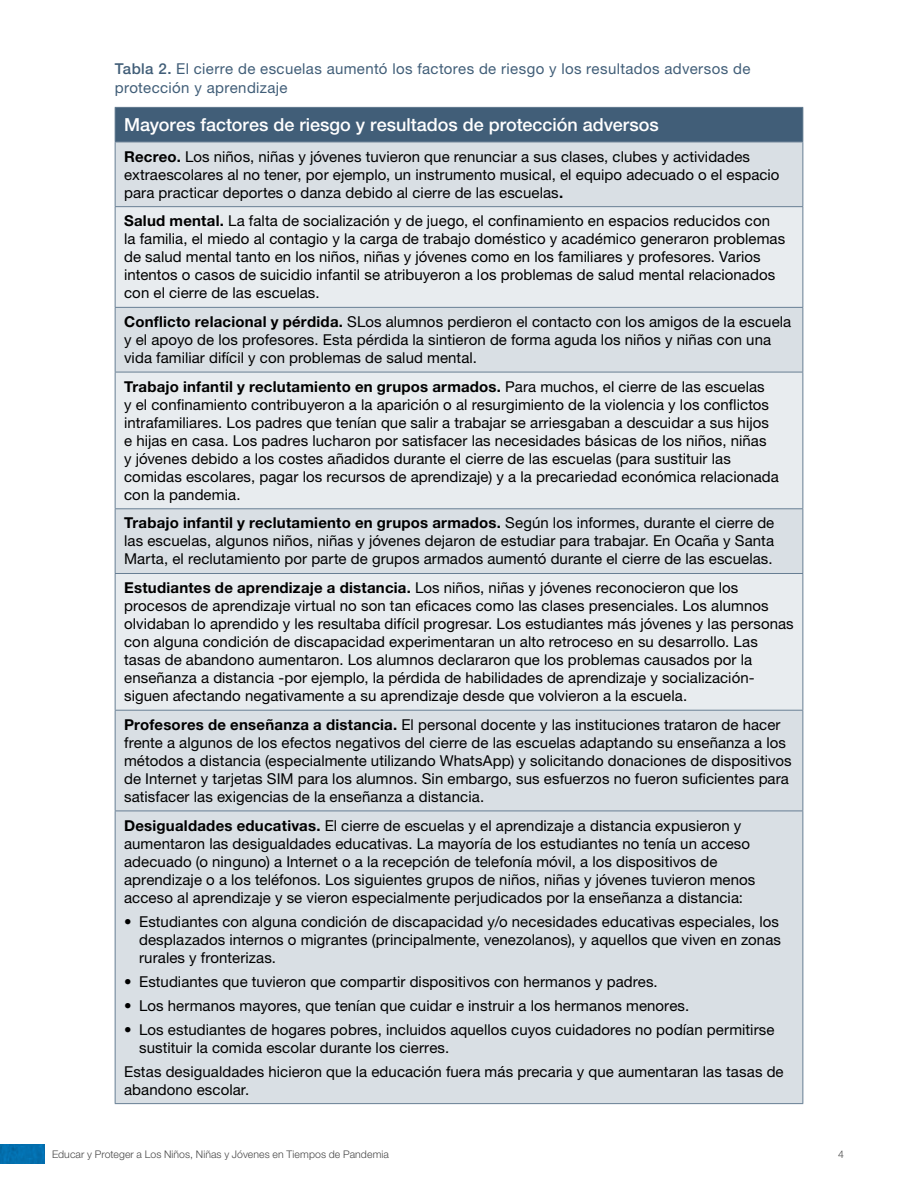
<style>
.page{position:relative;width:918px;height:1188px;background:#fff}
.page>*{position:absolute;margin:0;border:0;box-sizing:border-box;transform-origin:0 0}
.t1{font:500 18px "Helvetica Neue LT Pro";color:#fff}
.t2{font:15px/18px "Helvetica Neue LT Pro";letter-spacing:.005em;color:#000}
.t3{font:15px/19.5px "Helvetica Neue LT Pro";letter-spacing:.025em;color:#415e78}
.t4{font:300 10.5px "Helvetica Neue LT Pro";letter-spacing:.01em;color:#474747}
.s1{font-weight:500}
.s2{font-weight:700}
</style>
<div class="page">
<div style="left:0;top:1144px;width:45px;height:19px;background:#0370b0"></div>
<div style="left:115px;top:107px;width:688px;height:35px;background:#415e78"></div>
<div style="left:116px;top:143px;width:686px;height:960px;background:#d9dfe4"></div>
<svg style="left:116px;top:207px;width:686px;height:503px;fill:#e8ecef"></svg>
<hr style="left:115px;top:107px;width:688px;height:1px;background:#677e93">
<hr style="left:115px;top:108px;width:1px;height:34px;background:#677e93">
<hr style="left:802px;top:108px;width:1px;height:34px;background:#677e93">
<hr style="left:115px;top:142px;width:688px;height:1px;background:#677e93">
<hr style="left:115px;top:142px;width:1px;height:64px;background:#677e93">
<hr style="left:802px;top:142px;width:1px;height:64px;background:#677e93">
<hr style="left:115px;top:206px;width:688px;height:1px;background:#677e93">
<hr style="left:115px;top:207px;width:1px;height:100px;background:#677e93">
<hr style="left:802px;top:207px;width:1px;height:100px;background:#677e93">
<hr style="left:115px;top:307px;width:688px;height:1px;background:#677e93">
<hr style="left:115px;top:308px;width:1px;height:64px;background:#677e93">
<hr style="left:802px;top:308px;width:1px;height:64px;background:#677e93">
<hr style="left:115px;top:372px;width:688px;height:1px;background:#677e93">
<hr style="left:115px;top:372px;width:1px;height:136px;background:#677e93">
<hr style="left:802px;top:372px;width:1px;height:136px;background:#677e93">
<hr style="left:115px;top:508px;width:688px;height:1px;background:#677e93">
<hr style="left:115px;top:509px;width:1px;height:64px;background:#677e93">
<hr style="left:802px;top:509px;width:1px;height:64px;background:#677e93">
<hr style="left:115px;top:573px;width:688px;height:1px;background:#677e93">
<hr style="left:115px;top:574px;width:1px;height:136px;background:#677e93">
<hr style="left:802px;top:574px;width:1px;height:136px;background:#677e93">
<hr style="left:115px;top:710px;width:688px;height:1px;background:#677e93">
<hr style="left:115px;top:711px;width:1px;height:100px;background:#677e93">
<hr style="left:802px;top:711px;width:1px;height:100px;background:#677e93">
<hr style="left:115px;top:811px;width:688px;height:1px;background:#677e93">
<hr style="left:115px;top:811px;width:1px;height:292px;background:#677e93">
<hr style="left:802px;top:811px;width:1px;height:292px;background:#677e93">
<hr style="left:115px;top:1103px;width:688px;height:1px;background:#677e93">
<p class="t3" style="left:115px;top:58px;width:637px"><span class="s1">Tabla 2.</span> El cierre de escuelas aumentó los factores de riesgo y los resultados adversos de protección y aprendizaje</p>
<p class="t1" style="left:124px;top:114px;width:536px">Mayores factores de riesgo y resultados de protección adversos</p>
<p class="t2" style="left:124px;top:147px;width:657px"><span class="s2">Recreo.</span> Los niños, niñas y jóvenes tuvieron que renunciar a sus clases, clubes y actividades extraescolares al no tener, por ejemplo, un instrumento musical, el equipo adecuado o el espacio para practicar deportes o danza debido al cierre de las escuelas<span class="s2">.</span></p>
<p class="t2" style="left:124px;top:212px;width:663px"><span class="s2">Salud mental.</span> La falta de socialización y de juego, el confinamiento en espacios reducidos con<br>la familia, el miedo al contagio y la carga de trabajo doméstico y académico generaron problemas de salud mental tanto en los niños, niñas y jóvenes como en los familiares y profesores. Varios intentos o casos de suicidio infantil se atribuyeron a los problemas de salud mental relacionados con el cierre de las escuelas.</p>
<p class="t2" style="left:124px;top:313px;width:669px"><span class="s2">Conflicto relacional y pérdida.</span> SLos alumnos perdieron el contacto con los amigos de la escuela y el apoyo de los profesores. Esta pérdida la sintieron de forma aguda los niños y niñas con una vida familiar difícil y con problemas de salud mental.</p>
<p class="t2" style="left:124px;top:377px;width:656px"><span class="s2">Trabajo infantil y reclutamiento en grupos armados.</span> Para muchos, el cierre de las escuelas<br>y el confinamiento contribuyeron a la aparición o al resurgimiento de la violencia y los conflictos intrafamiliares. Los padres que tenían que salir a trabajar se arriesgaban a descuidar a sus hijos e hijas en casa. Los padres lucharon por satisfacer las necesidades básicas de los niños, niñas<br>y jóvenes debido a los costes añadidos durante el cierre de las escuelas (para sustituir las comidas escolares, pagar los recursos de aprendizaje) y a la precariedad económica relacionada con la pandemia.</p>
<p class="t2" style="left:124px;top:514px;width:652px;text-align:justify"><span class="s2">Trabajo infantil y reclutamiento en grupos armados.</span> Según los informes, durante el cierre de las escuelas, algunos niños, niñas y jóvenes dejaron de estudiar para trabajar. En Ocaña y Santa Marta, el reclutamiento por parte de grupos armados aumentó durante el cierre de las escuelas.</p>
<p class="t2" style="left:124px;top:579px;width:671px"><span class="s2">Estudiantes de aprendizaje a distancia.</span> Los niños, niñas y jóvenes reconocieron que los procesos de aprendizaje virtual no son tan eficaces como las clases presenciales. Los alumnos olvidaban lo aprendido y les resultaba difícil progresar. Los estudiantes más jóvenes y las personas con alguna condición de discapacidad experimentaran un alto retroceso en su desarrollo. Las tasas de abandono aumentaron. Los alumnos declararon que los problemas causados por la enseñanza a distancia -por ejemplo, la pérdida de habilidades de aprendizaje y socialización&shy;siguen afectando negativamente a su aprendizaje desde que volvieron a la escuela.</p>
<p class="t2" style="left:124px;top:715px;width:669px"><span class="s2">Profesores de enseñanza a distancia.</span> El personal docente y las instituciones trataron de hacer frente a algunos de los efectos negativos del cierre de las escuelas adaptando su enseñanza a los métodos a distancia (especialmente utilizando WhatsApp) y solicitando donaciones de dispositivos de Internet y tarjetas SIM para los alumnos. Sin embargo, sus esfuerzos no fueron suficientes para satisfacer las exigencias de la enseñanza a distancia.</p>
<p class="t2" style="left:124px;top:816px;width:633px"><span class="s2">Desigualdades educativas.</span> El cierre de escuelas y el aprendizaje a distancia expusieron y aumentaron las desigualdades educativas. La mayoría de los estudiantes no tenía un acceso adecuado (o ninguno) a Internet o a la recepción de telefonía móvil, a los dispositivos de aprendizaje o a los teléfonos. Los siguientes grupos de niños, niñas y jóvenes tuvieron menos acceso al aprendizaje y se vieron especialmente perjudicados por la enseñanza a distancia:</p>
<p class="t2" style="left:139px;top:912px;width:643px;text-indent:-15px">• Estudiantes con alguna condición de discapacidad y/o necesidades educativas especiales, los desplazados internos o migrantes (principalmente, venezolanos), y aquellos que viven en zonas rurales y fronterizas.</p>
<p class="t2" style="left:124px;top:972px;width:535px">• Estudiantes que tuvieron que compartir dispositivos con hermanos y padres.</p>
<p class="t2" style="left:124px;top:996px;width:567px">• Los hermanos mayores, que tenían que cuidar e instruir a los hermanos menores.</p>
<p class="t2" style="left:139px;top:1020px;width:637px;text-indent:-15px">• Los estudiantes de hogares pobres, incluidos aquellos cuyos cuidadores no podían permitirse sustituir la comida escolar durante los cierres.</p>
<p class="t2" style="left:124px;top:1062px;width:661px">Estas desigualdades hicieron que la educación fuera más precaria y que aumentaran las tasas de abandono escolar.</p>
<p class="t4" style="left:52px;top:1147px;width:339px">Educar y Proteger a Los Niños, Niñas y Jóvenes en Tiempos de Pandemia</p>
<p class="t4" style="left:838px;top:1147px;width:7px">4</p>
</div>
